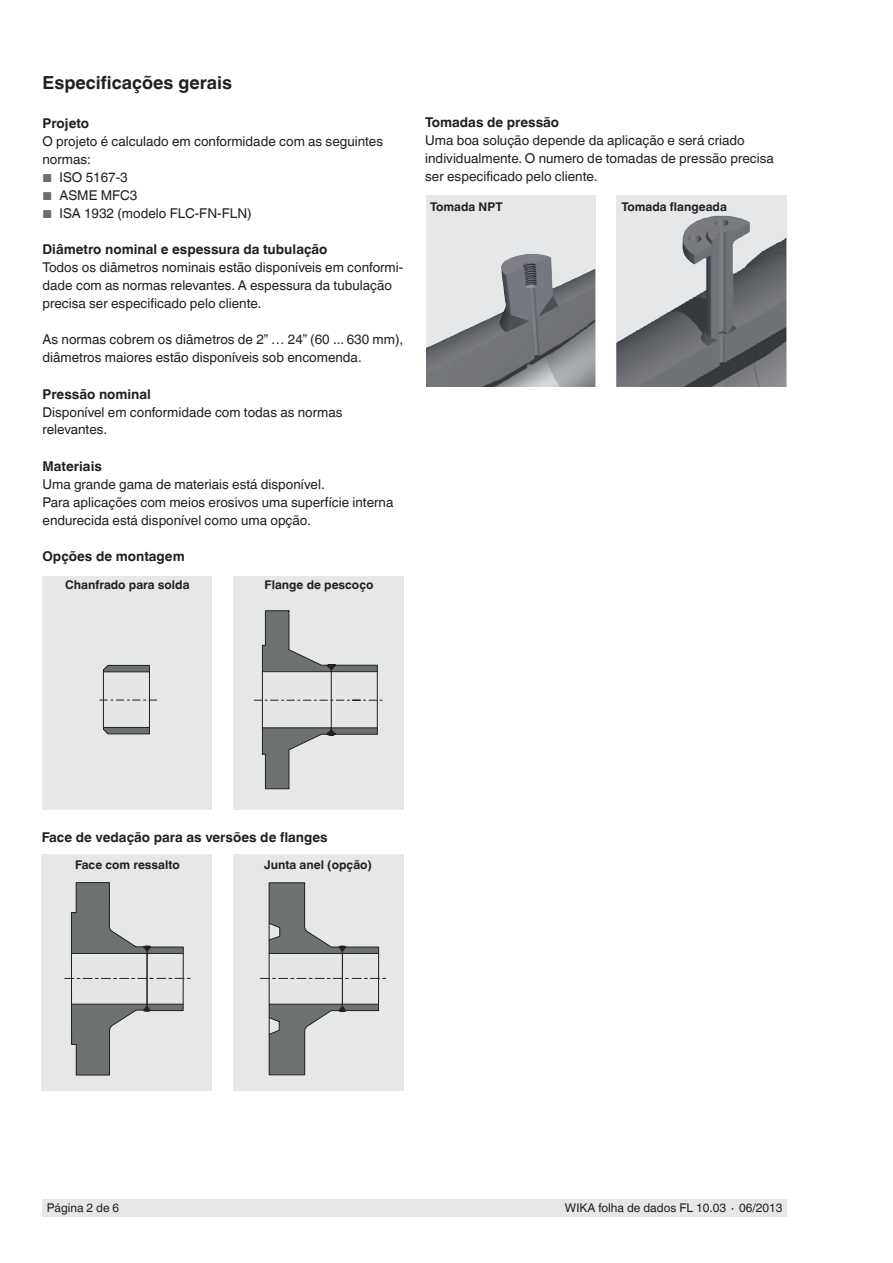
<style>
.page{position:relative;width:893px;height:1263px;background:#fff}
.page>*{position:absolute;margin:0;border:0;box-sizing:border-box;transform-origin:0 0}
.t1{font:700 18px "Helvetica World";color:#231f20}
.t2{font:13.5px/18px "Helvetica World";color:#231f20}
.t3{font:700 13.5px "Helvetica World";color:#231f20}
.t4{font:700 12px "Helvetica World";color:#231f20}
.t5{font:12px "Helvetica World";color:#231f20}
.s1{font-size:11.55px;color:#6c6d70}
</style>
<div class="page">
<div style="left:43px;top:1199px;width:744px;height:17px;background:#e6e7e9"></div>
<div style="left:42px;top:855px;width:170px;height:236px;background:#e6e7e9"></div>
<div style="left:42px;top:576px;width:170px;height:233px;background:#e6e7e9"></div>
<div style="left:233px;top:576px;width:171px;height:233px;background:#e6e7e9"></div>
<div style="left:233px;top:855px;width:170px;height:236px;background:#e6e7e9"></div>
<div style="left:426px;top:196px;width:169px;height:191px;background:#e6e7e9"></div>
<img style="left:426px;top:254px;width:169px;height:133px">
<div style="left:616px;top:196px;width:170px;height:191px;background:#e6e7e9"></div>
<img style="left:616px;top:215px;width:170px;height:172px">
<svg style="left:65px;top:882px;width:125px;height:193px"></svg>
<svg style="left:100px;top:665px;width:57px;height:69px"></svg>
<svg style="left:253px;top:610px;width:129px;height:179px"></svg>
<svg style="left:260px;top:882px;width:126px;height:193px"></svg>
<h1 class="t1" style="left:43px;top:73px;width:191px">Especificações gerais</h1>
<p class="t3" style="left:43px;top:116px;width:48px">Projeto</p>
<p class="t2" style="left:43px;top:133px;width:342px">O projeto é calculado em conformidade com as seguintes normas:</p>
<p class="t2" style="left:43px;top:169px;width:87px"><span class="s1">■</span> ISO 5167-3</p>
<p class="t2" style="left:43px;top:187px;width:96px"><span class="s1">■</span> ASME MFC3</p>
<p class="t2" style="left:43px;top:205px;width:211px"><span class="s1">■</span> ISA 1932 (modelo FLC-FN-FLN)</p>
<p class="t3" style="left:43px;top:242px;width:287px">Diâmetro nominal e espessura da tubulação</p>
<p class="t2" style="left:43px;top:259px;width:362px">Todos os diâmetros nominais estão disponíveis em conformi&shy;dade com as normas relevantes. A espessura da tubulação precisa ser especificado pelo cliente.</p>
<p class="t2" style="left:43px;top:331px;width:362px">As normas cobrem os diâmetros de 2” … 24” (60 ... 630 mm), diâmetros maiores estão disponíveis sob encomenda.</p>
<p class="t3" style="left:43px;top:386px;width:110px">Pressão nominal</p>
<p class="t2" style="left:43px;top:403px;width:302px">Disponível em conformidade com todas as normas relevantes.</p>
<p class="t3" style="left:43px;top:458px;width:61px">Materiais</p>
<p class="t2" style="left:43px;top:475px;width:352px">Uma grande gama de materiais está disponível.<br>Para aplicações com meios erosivos uma superfície interna endurecida está disponível como uma opção.</p>
<p class="t3" style="left:43px;top:548px;width:144px">Opções de montagem</p>
<p class="t4" style="left:65px;top:578px;width:126px">Chanfrado para solda</p>
<p class="t4" style="left:264px;top:578px;width:110px">Flange de pescoço</p>
<p class="t3" style="left:425px;top:114px;width:135px">Tomadas de pressão</p>
<p class="t2" style="left:425px;top:131px;width:350px">Uma boa solução depende da aplicação e será criado individualmente. O numero de tomadas de pressão precisa ser especificado pelo cliente.</p>
<p class="t4" style="left:430px;top:200px;width:74px">Tomada NPT</p>
<p class="t4" style="left:622px;top:200px;width:107px">Tomada flangeada</p>
<p class="t3" style="left:42px;top:830px;width:287px">Face de vedação para as versões de flanges</p>
<p class="t4" style="left:75px;top:857px;width:106px">Face com ressalto</p>
<p class="t4" style="left:264px;top:857px;width:109px">Junta anel (opção)</p>
<p class="t5" style="left:47px;top:1201px;width:74px">Página 2 de 6</p>
<p class="t5" style="left:565px;top:1201px;width:219px">WIKA folha de dados FL 10.03 ∙ 06/2013</p>
</div>
